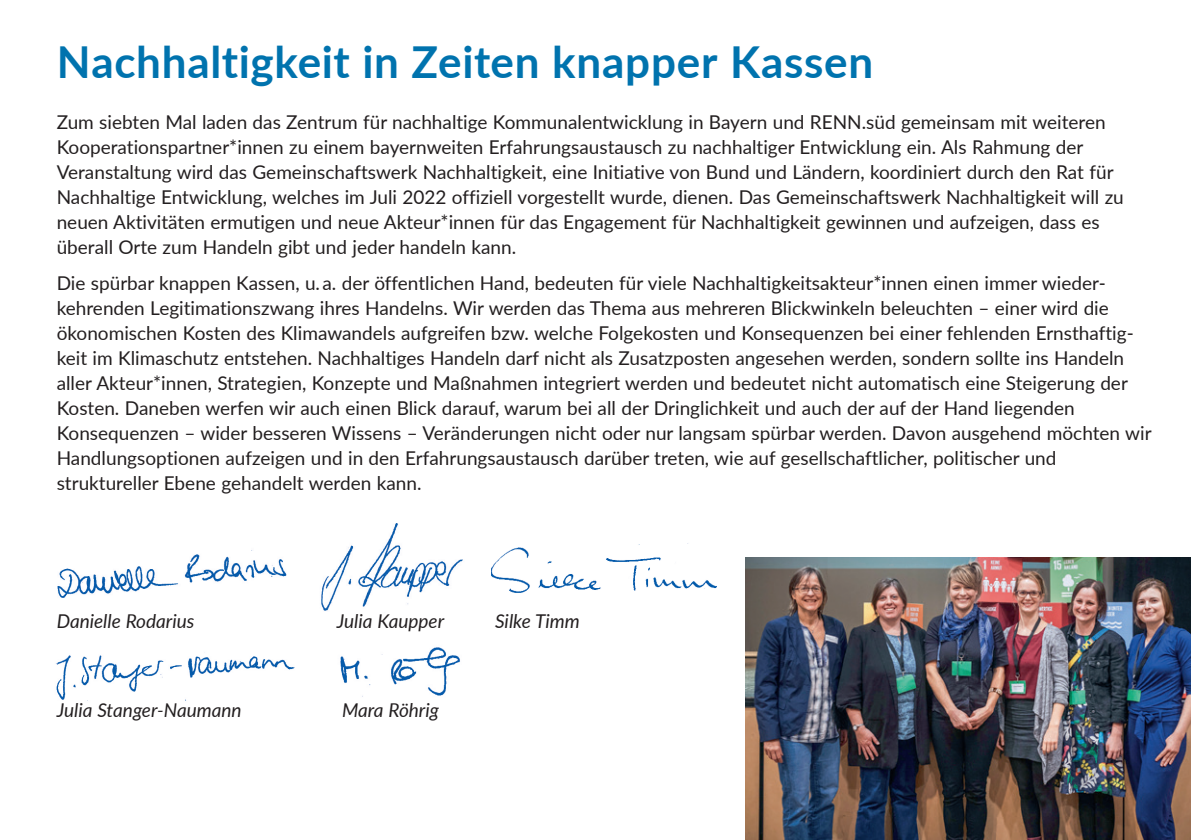
<style>
.page{position:relative;width:1191px;height:840px;background:#fff}
.page>*{position:absolute;margin:0;border:0;box-sizing:border-box;transform-origin:0 0}
.Überschrift_H2{font:700 44px "Lato";letter-spacing:.015em;color:#0073ae}
.Text_9_5_Pt_P{font:19px/25px "Lato";color:#231f20}
.t1{font:italic 19px "Lato";color:#231f20}
</style>
<div class="page">
<img style="left:745px;top:557px;width:446px;height:282px">
<img style="left:56px;top:655px;width:239px;height:46px">
<img style="left:491px;top:543px;width:225px;height:50px">
<img style="left:340px;top:647px;width:120px;height:50px">
<img style="left:58px;top:550px;width:229px;height:48px">
<img style="left:321px;top:523px;width:142px;height:88px">
<h2 class="Überschrift_H2" style="left:57px;top:30px;width:818px">Nachhaltigkeit in Zeiten knapper Kassen</h2>
<p class="Text_9_5_Pt_P" style="left:57px;top:108px;width:1068px">Zum siebten Mal laden das Zentrum für nachhaltige Kommunalentwicklung in Bayern und RENN.süd gemeinsam mit weiteren Kooperationspartner*innen zu einem bayernweiten Erfahrungsaustausch zu nachhaltiger Entwicklung ein. Als Rahmung der Veranstaltung wird das Gemeinschaftswerk Nachhaltigkeit, eine Initiative von Bund und Ländern, koordiniert durch den Rat für Nachhaltige Entwicklung, welches im Juli 2022 offiziell vorgestellt wurde, dienen. Das Gemeinschaftswerk Nachhaltigkeit will zu neuen Aktivitäten ermutigen und neue Akteur*innen für das Engagement für Nachhaltigkeit gewinnen und aufzeigen, dass es überall Orte zum Handeln gibt und jeder handeln kann.</p>
<p class="Text_9_5_Pt_P" style="left:57px;top:269px;width:1096px">Die spürbar knappen Kassen, u. a. der öffentlichen Hand, bedeuten für viele Nachhaltigkeitsakteur*innen einen immer wieder&shy;kehrenden Legitimationszwang ihres Handelns. Wir werden das Thema aus mehreren Blickwinkeln beleuchten – einer wird die ökonomischen Kosten des Klimawandels aufgreifen bzw. welche Folgekosten und Konsequenzen bei einer fehlenden Ernsthaftig&shy;keit im Klimaschutz entstehen. Nachhaltiges Handeln darf nicht als Zusatzposten angesehen werden, sondern sollte ins Handeln aller Akteur*innen, Strategien, Konzepte und Maßnahmen integriert werden und bedeutet nicht automatisch eine Steigerung der Kosten. Daneben werfen wir auch einen Blick darauf, warum bei all der Dringlichkeit und auch der auf der Hand liegenden Konsequenzen – wider besseren Wissens – Veränderungen nicht oder nur langsam spürbar werden. Davon ausgehend möchten wir Handlungsoptionen aufzeigen und in den Erfahrungsaustausch darüber treten, wie auf gesellschaftlicher, politischer und struktureller Ebene gehandelt werden kann.</p>
<p class="t1" style="left:57px;top:607px;width:139px">Danielle Rodarius</p>
<p class="t1" style="left:337px;top:607px;width:109px">Julia Kaupper</p>
<p class="t1" style="left:57px;top:696px;width:186px">Julia Stanger-Naumann</p>
<p class="t1" style="left:342px;top:696px;width:98px">Mara Röhrig</p>
<p class="t1" style="left:495px;top:607px;width:86px">Silke Timm</p>
</div>
